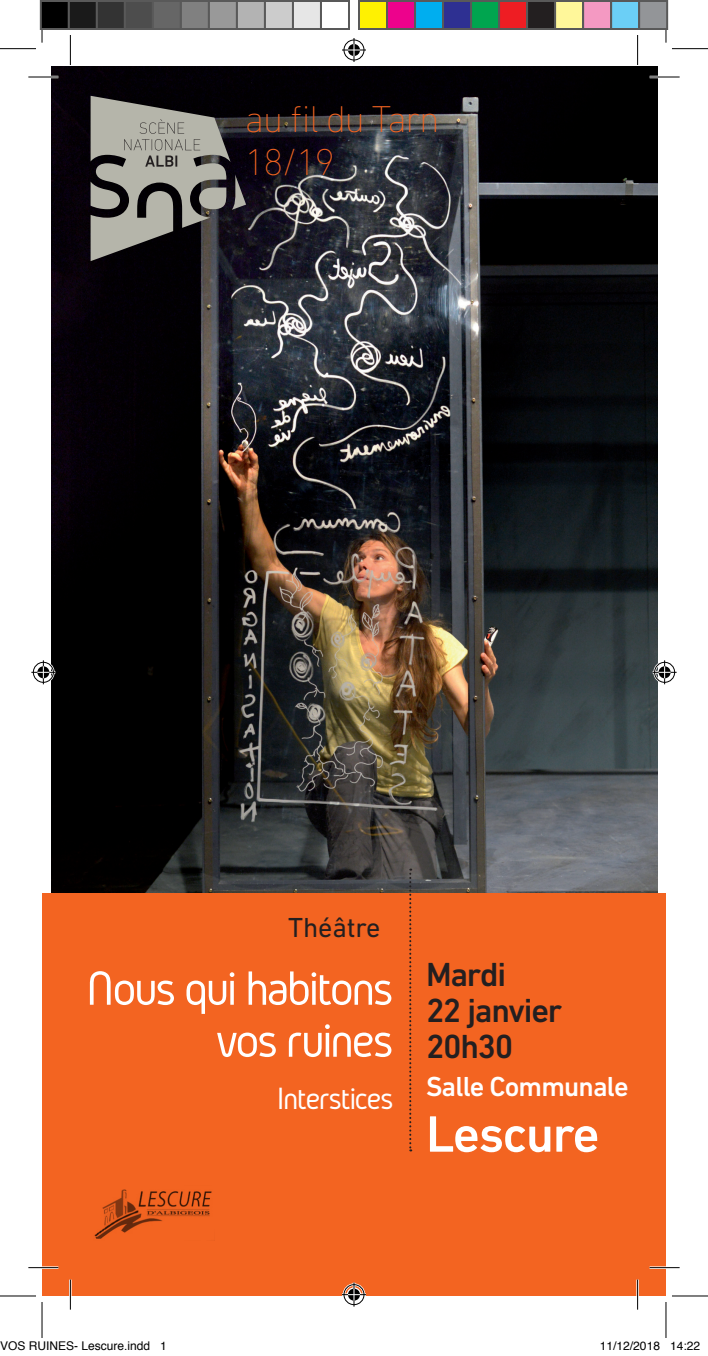
<style>
.page{position:relative;width:708px;height:1356px;background:#fff}
.page>*{position:absolute;margin:0;border:0;box-sizing:border-box;transform-origin:0 0}
.t1{font:500 52px "DIN Next LT Pro";letter-spacing:-.03em;color:#fff}
.t2{font:50px/52px "Gidolinya";letter-spacing:-.035em;color:#fff;text-align:right}
.t3{font:200 38px/42.8px "DIN Next LT Pro";letter-spacing:-.03em;color:#f36421}
.t4{font:500 34px/36px "DIN Next LT Pro";letter-spacing:-.04em;color:#231f20}
.t5{font:32px "Gidolinya";letter-spacing:-.035em;color:#fff}
.t6{font:500 28px "DIN Next LT Pro";letter-spacing:-.03em;color:#fff}
.t7{font:28px "DIN Next LT Pro";letter-spacing:-.005em;color:#231f20}
.t8{font:12px "Helvetica";color:#000}
</style>
<div class="page">
<img style="left:51px;top:66px;width:606px;height:827px">
<div style="left:42px;top:893px;width:624px;height:403px;background:#f36421"></div>
<svg style="left:409px;top:869px;width:2px;height:282px"></svg>
<svg style="left:91px;top:96px;width:155px;height:165px;background:#6c6a67"></svg>
<img style="left:94px;top:1189px;width:118px;height:50px">
<hr style="left:28px;top:76px;width:30px;height:2px;background:#fff">
<hr style="left:649px;top:76px;width:30px;height:2px;background:#fff">
<hr style="left:28px;top:1266px;width:30px;height:3px;background:#fff">
<hr style="left:649px;top:1266px;width:30px;height:3px;background:#fff">
<hr style="left:69px;top:1280px;width:3px;height:30px;background:#fff">
<hr style="left:636px;top:1280px;width:3px;height:30px;background:#fff">
<hr style="left:28px;top:77px;width:30px;height:1px;background:#000">
<hr style="left:649px;top:77px;width:30px;height:1px;background:#000">
<hr style="left:28px;top:1267px;width:30px;height:1px;background:#000">
<hr style="left:649px;top:1267px;width:30px;height:1px;background:#000">
<hr style="left:70px;top:35px;width:1px;height:30px;background:#000">
<hr style="left:70px;top:1280px;width:1px;height:30px;background:#000">
<hr style="left:637px;top:35px;width:1px;height:30px;background:#000">
<hr style="left:637px;top:1280px;width:1px;height:30px;background:#000">
<hr style="left:0;top:48px;width:36px;height:1px;background:#000">
<hr style="left:672px;top:48px;width:36px;height:1px;background:#000">
<hr style="left:0;top:1296px;width:36px;height:1px;background:#000">
<hr style="left:672px;top:1296px;width:36px;height:1px;background:#000">
<hr style="left:42px;top:7px;width:1px;height:36px;background:#000">
<hr style="left:42px;top:1302px;width:1px;height:36px;background:#000">
<hr style="left:665px;top:7px;width:1px;height:36px;background:#000">
<hr style="left:665px;top:1302px;width:1px;height:36px;background:#000">
<svg style="left:342px;top:38px;width:24px;height:24px"></svg>
<svg style="left:342px;top:1283px;width:24px;height:24px"></svg>
<svg style="left:31px;top:660px;width:24px;height:24px"></svg>
<svg style="left:652px;top:660px;width:24px;height:24px"></svg>
<div style="left:41px;top:1px;width:28px;height:28px;background:#000"></div>
<div style="left:40px;top:0;width:30px;height:30px;border:2px solid #595959"></div>
<div style="left:69px;top:1px;width:28px;height:28px;background:#1a1a1a"></div>
<div style="left:68px;top:0;width:30px;height:30px;border:2px solid #595959"></div>
<div style="left:97px;top:1px;width:28px;height:28px;background:#333"></div>
<div style="left:96px;top:0;width:30px;height:30px;border:2px solid #595959"></div>
<div style="left:125px;top:1px;width:28px;height:28px;background:#4d4d4d"></div>
<div style="left:124px;top:0;width:30px;height:30px;border:2px solid #595959"></div>
<div style="left:153px;top:1px;width:28px;height:28px;background:#666"></div>
<div style="left:152px;top:0;width:30px;height:30px;border:2px solid #595959"></div>
<div style="left:181px;top:1px;width:28px;height:28px;background:#808080"></div>
<div style="left:180px;top:0;width:30px;height:30px;border:2px solid #595959"></div>
<div style="left:209px;top:1px;width:28px;height:28px;background:#999"></div>
<div style="left:208px;top:0;width:30px;height:30px;border:2px solid #595959"></div>
<div style="left:237px;top:1px;width:28px;height:28px;background:#b3b3b3"></div>
<div style="left:236px;top:0;width:30px;height:30px;border:2px solid #595959"></div>
<div style="left:265px;top:1px;width:28px;height:28px;background:#ccc"></div>
<div style="left:264px;top:0;width:30px;height:30px;border:2px solid #595959"></div>
<div style="left:293px;top:1px;width:28px;height:28px;background:#e6e6e6"></div>
<div style="left:292px;top:0;width:30px;height:30px;border:2px solid #595959"></div>
<div style="left:320px;top:0;width:30px;height:30px;border:2px solid #595959"></div>
<div style="left:359px;top:1px;width:28px;height:28px;background:#fff101"></div>
<div style="left:358px;top:0;width:30px;height:30px;border:2px solid #595959"></div>
<div style="left:387px;top:1px;width:28px;height:28px;background:#ed028c"></div>
<div style="left:386px;top:0;width:30px;height:30px;border:2px solid #595959"></div>
<div style="left:415px;top:1px;width:28px;height:28px;background:#00aeef"></div>
<div style="left:414px;top:0;width:30px;height:30px;border:2px solid #595959"></div>
<div style="left:443px;top:1px;width:28px;height:28px;background:#2e3092"></div>
<div style="left:442px;top:0;width:30px;height:30px;border:2px solid #595959"></div>
<div style="left:471px;top:1px;width:28px;height:28px;background:#00a54f"></div>
<div style="left:470px;top:0;width:30px;height:30px;border:2px solid #595959"></div>
<div style="left:499px;top:1px;width:28px;height:28px;background:#ee1d23"></div>
<div style="left:498px;top:0;width:30px;height:30px;border:2px solid #595959"></div>
<div style="left:527px;top:1px;width:28px;height:28px;background:#231f20"></div>
<div style="left:526px;top:0;width:30px;height:30px;border:2px solid #595959"></div>
<div style="left:555px;top:1px;width:28px;height:28px;background:#fff79a"></div>
<div style="left:554px;top:0;width:30px;height:30px;border:2px solid #595959"></div>
<div style="left:583px;top:1px;width:28px;height:28px;background:#f499c2"></div>
<div style="left:582px;top:0;width:30px;height:30px;border:2px solid #595959"></div>
<div style="left:611px;top:1px;width:28px;height:28px;background:#6bcff6"></div>
<div style="left:610px;top:0;width:30px;height:30px;border:2px solid #595959"></div>
<div style="left:639px;top:1px;width:28px;height:28px;background:#939598"></div>
<div style="left:638px;top:0;width:30px;height:30px;border:2px solid #595959"></div>
<h3 class="t3" style="left:245px;top:97px;width:196px">au fil du Tarn<br>18/19</h3>
<h3 class="t7" style="left:288px;top:911px;width:94px">Théâtre</h3>
<h2 class="t2" style="left:86px;top:962px;width:308px">Nous qui habitons vos ruines</h2>
<h3 class="t5" style="left:277px;top:1080px;width:118px">Interstices</h3>
<h3 class="t4" style="left:426px;top:956px;width:138px">Mardi<br>22 janvier<br>20h30</h3>
<h3 class="t6" style="left:426px;top:1070px;width:204px">Salle Communale</h3>
<h1 class="t1" style="left:426px;top:1104px;width:175px">Lescure</h1>
<p class="t8" style="left:0;top:1336px;width:168px">VOS RUINES- Lescure.indd 1</p>
<p class="t8" style="left:600px;top:1336px;width:102px">11/12/2018 14:22</p>
</div>
